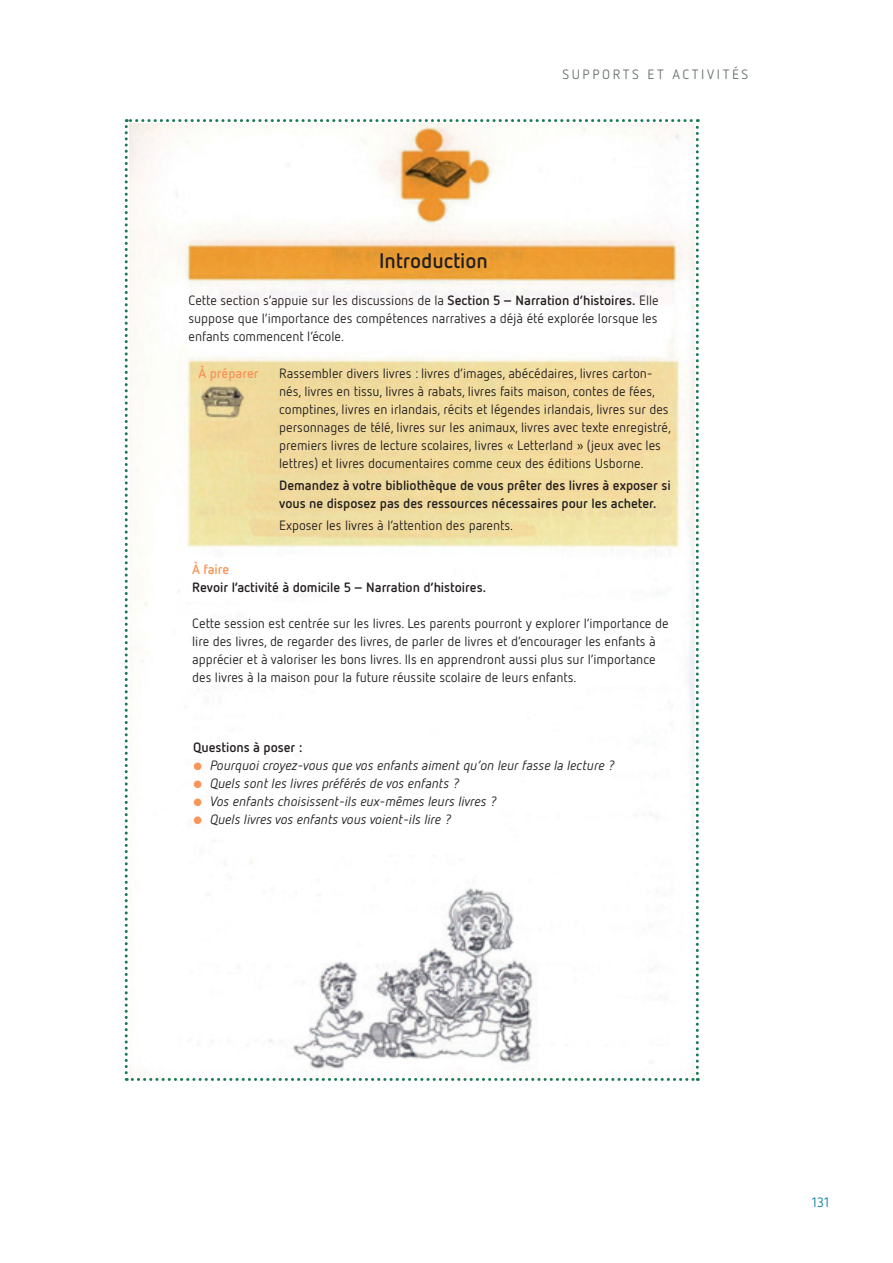
<style>
.page{position:relative;width:893px;height:1263px;background:#fff}
.page>*{position:absolute;margin:0;border:0;box-sizing:border-box;transform-origin:0 0}
.Grundtext{font:700 21px "Netto OT";letter-spacing:-.005em;color:#231f20}
.Grundtext-2{font:13.5px/18px "Netto OT";letter-spacing:-.005em;color:#231f20}
.Grundtext-3{font:italic 13.5px "Netto OT";letter-spacing:-.005em;color:#231f20}
.Grundtext-4{font:700 13.5px/18px "Netto OT";letter-spacing:-.005em;color:#231f20}
.t1{font:13.5px "Netto OT";letter-spacing:.19em;color:#676f70}
.Inhalt_2{font:700 13.5px "Netto OT";letter-spacing:-.005em;color:#f79559}
.Grundtext-5{font:700 13.5px "Netto OT";letter-spacing:-.01em;color:#f79559}
.t2{font:13.5px "Netto OT";color:#007c9d}
.s1{font-weight:700}
.s2{font-size:10.5px;color:#f79559}
</style>
<div class="page">
<svg style="left:125px;top:119px;width:574px;height:962px"></svg>
<p class="t1" style="left:562px;top:66px;width:187px">SUPPORTS ET ACTIVITÉS</p>
<p class="Grundtext" style="left:379px;top:248px;width:110px">Introduction</p>
<p class="Grundtext-2" style="left:189px;top:291px;width:472px;text-align:justify">Cette section s’appuie sur les discussions de la <span class="s1">Section 5 – Narration d’histoires.</span> Elle suppose que l’importance des compétences narratives a déjà été explorée lorsque les enfants commencent l’école.</p>
<p class="Grundtext-2" style="left:279px;top:364px;width:393px">Rassembler divers livres : livres d’images, abécédaires, livres carton&shy;nés, livres en tissu, livres à rabats, livres faits maison, contes de fées, comptines, livres en irlandais, récits et légendes irlandais, livres sur des personnages de télé, livres sur les animaux, livres avec texte enregistré, premiers livres de lecture scolaires, livres « Letterland » (jeux avec les lettres) et livres documentaires comme ceux des éditions Usborne.</p>
<p class="Grundtext-4" style="left:279px;top:476px;width:393px">Demandez à votre bibliothèque de vous prêter des livres à exposer si vous ne disposez pas des ressources nécessaires pour les acheter.</p>
<p class="Grundtext-2" style="left:279px;top:516px;width:236px">Exposer les livres à l’attention des parents.</p>
<p class="Grundtext-5" style="left:192px;top:561px;width:39px">À faire</p>
<p class="Grundtext-4" style="left:192px;top:578px;width:296px">Revoir l’activité à domicile 5 – Narration d’histoires.</p>
<p class="Grundtext-2" style="left:192px;top:614px;width:478px">Cette session est centrée sur les livres. Les parents pourront y explorer l’importance de lire des livres, de regarder des livres, de parler de livres et d’encourager les enfants à apprécier et à valoriser les bons livres. Ils en apprendront aussi plus sur l’importance des livres à la maison pour la future réussite scolaire de leurs enfants.</p>
<p class="Inhalt_2" style="left:198px;top:365px;width:62px">À préparer</p>
<p class="Grundtext-4" style="left:193px;top:738px;width:111px">Questions à poser :</p>
<p class="Grundtext-3" style="left:193px;top:757px;width:423px"><span class="s2">●</span> Pourquoi croyez-vous que vos enfants aiment qu’on leur fasse la lecture ?</p>
<p class="Grundtext-3" style="left:193px;top:775px;width:268px"><span class="s2">●</span> Quels sont les livres préférés de vos enfants ?</p>
<p class="Grundtext-3" style="left:193px;top:793px;width:305px"><span class="s2">●</span> Vos enfants choisissent-ils eux-mêmes leurs livres ?</p>
<p class="Grundtext-3" style="left:193px;top:811px;width:260px"><span class="s2">●</span> Quels livres vos enfants vous voient-ils lire ?</p>
<p class="t2" style="left:812px;top:1194px;width:19px">131</p>
</div>
